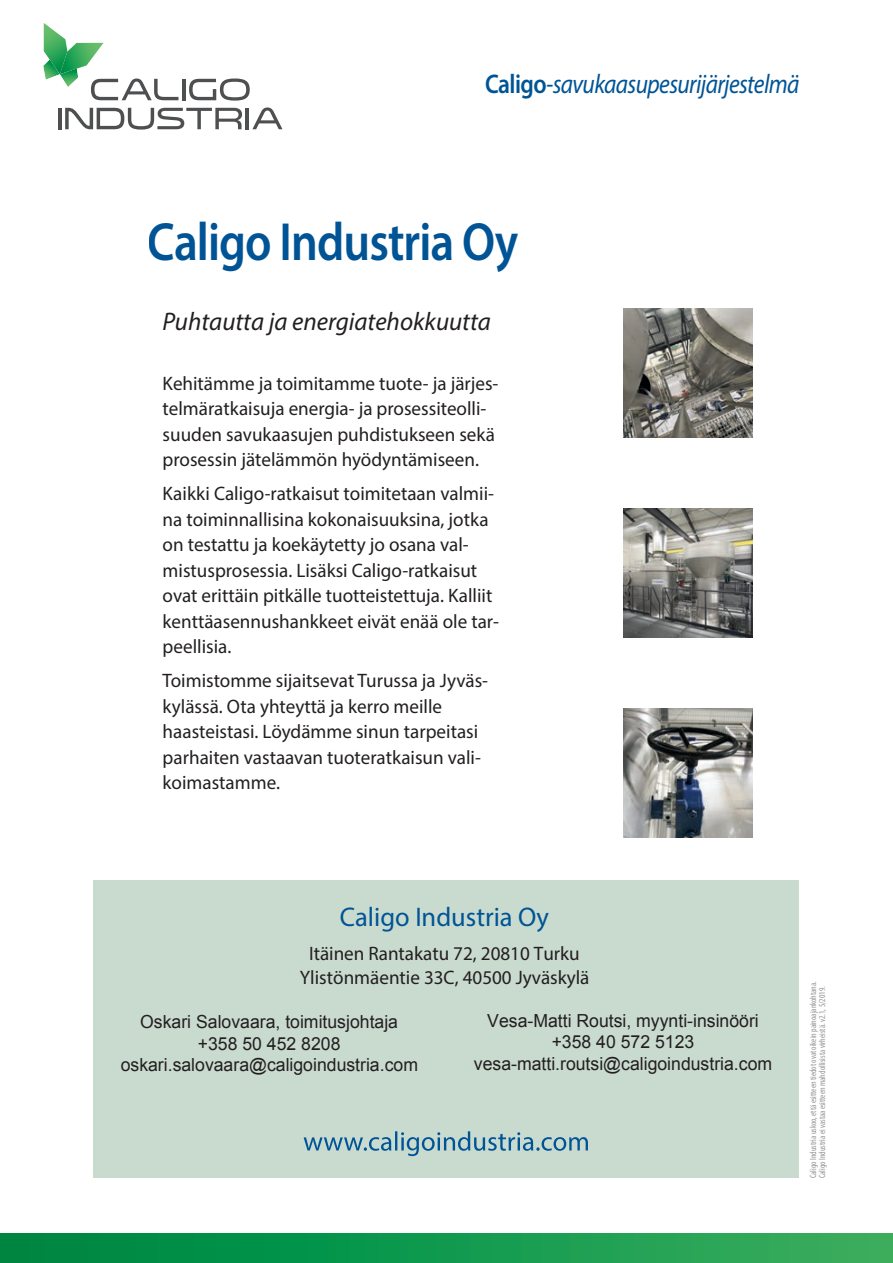
<style>
.page{position:relative;width:893px;height:1263px;background:#fff}
.page>*{position:absolute;margin:0;border:0;box-sizing:border-box;transform-origin:0 0}
.t1{font:600 54px "Myriad Pro";letter-spacing:-.02em;color:#005495;scale:.87 1}
.t2{font:italic 27px "Myriad Pro";letter-spacing:-.025em;color:#005495;scale:.87 1}
.t3{font:27px "Myriad Pro";color:#005495}
.t4{font:italic 25.5px "Myriad Pro";color:#231f20}
.t5{font:19.5px/25.5px "Myriad Pro";color:#231f20}
.t6{font:18px/21.5px "Arial";color:#231f20;text-align:center}
.t7{font:condensed 9px/9px "Myriad Pro";color:#939598}
.s1{font-weight:600;font-style:normal}
</style>
<div class="page">
<div style="left:94px;top:880px;width:705px;height:298px;background:#c9dacf"></div>
<img style="left:623px;top:308px;width:130px;height:130px">
<img style="left:623px;top:508px;width:130px;height:130px">
<img style="left:623px;top:708px;width:130px;height:130px">
<div style="left:0;top:1233px;width:893px;height:30px;background:linear-gradient(to right,#008540,#38ae5e)"></div>
<svg style="left:304px;top:1131px;width:284px;height:25px"></svg>
<hr style="left:182px;top:79px;width:3px;height:21px;background:#4e4f50">
<hr style="left:58px;top:108px;width:4px;height:21px;background:#4e4f50">
<svg style="left:65px;top:108px;width:177px;height:22px"></svg>
<hr style="left:245px;top:108px;width:4px;height:21px;background:#4e4f50">
<svg style="left:252px;top:107px;width:30px;height:22px"></svg>
<svg style="left:189px;top:79px;width:61px;height:22px"></svg>
<svg style="left:43px;top:23px;width:135px;height:77px"></svg>
<h2 class="t2" style="left:485px;top:67px;width:363px"><span class="s1">Caligo</span>-savukaasupesurijärjestelmä</h2>
<h1 class="t1" style="left:148px;top:207px;width:427px">Caligo Industria Oy</h1>
<h3 class="t4" style="left:163px;top:306px;width:330px">Puhtautta ja energiatehokkuutta</h3>
<p class="t5" style="left:163px;top:370px;width:337px">Kehitämme ja toimitamme tuote- ja järjes&shy;telmäratkaisuja energia- ja prosessiteolli&shy;suuden savukaasujen puhdistukseen sekä prosessin jätelämmön hyödyntämiseen.</p>
<p class="t5" style="left:163px;top:480px;width:338px">Kaikki Caligo-ratkaisut toimitetaan valmii&shy;na toiminnallisina kokonaisuuksina, jotka on testattu ja koekäytetty jo osana val&shy;mistusprosessia. Lisäksi Caligo-ratkaisut ovat erittäin pitkälle tuotteistettuja. Kalliit kenttäasennushankkeet eivät enää ole tar&shy;peellisia.</p>
<p class="t5" style="left:163px;top:667px;width:327px">Toimistomme sijaitsevat Turussa ja Jyväs&shy;kylässä. Ota yhteyttä ja kerro meille haasteistasi. Löydämme sinun tarpeitasi parhaiten vastaavan tuoteratkaisun vali&shy;koimastamme.</p>
<h2 class="t3" style="left:340px;top:900px;width:211px">Caligo Industria Oy</h2>
<p class="t5" style="left:300px;top:941px;width:291px;line-height:24.2px;text-align:center">Itäinen Rantakatu 72, 20810 Turku<br>Ylistönmäentie 33C, 40500 Jyväskylä</p>
<p class="t6" style="left:121px;top:1011px;width:299px">Oskari Salovaara, toimitusjohtaja +358 50 452 8208 oskari.salovaara@caligoindustria.com</p>
<p class="t6" style="left:474px;top:1010px;width:300px">Vesa-Matti Routsi, myynti-insinööri +358 40 572 5123 vesa-matti.routsi@caligoindustria.com</p>
<p class="t7" style="left:808px;top:1178px;width:198px;rotate:-90deg">Caligo Industria uskoo, että esitteen tiedot ovat oikein painoajankohtana.<br>Caligo Industria ei vastaa esitteen mahdollisista virheistä. v2.1, 5/2019.</p>
</div>
